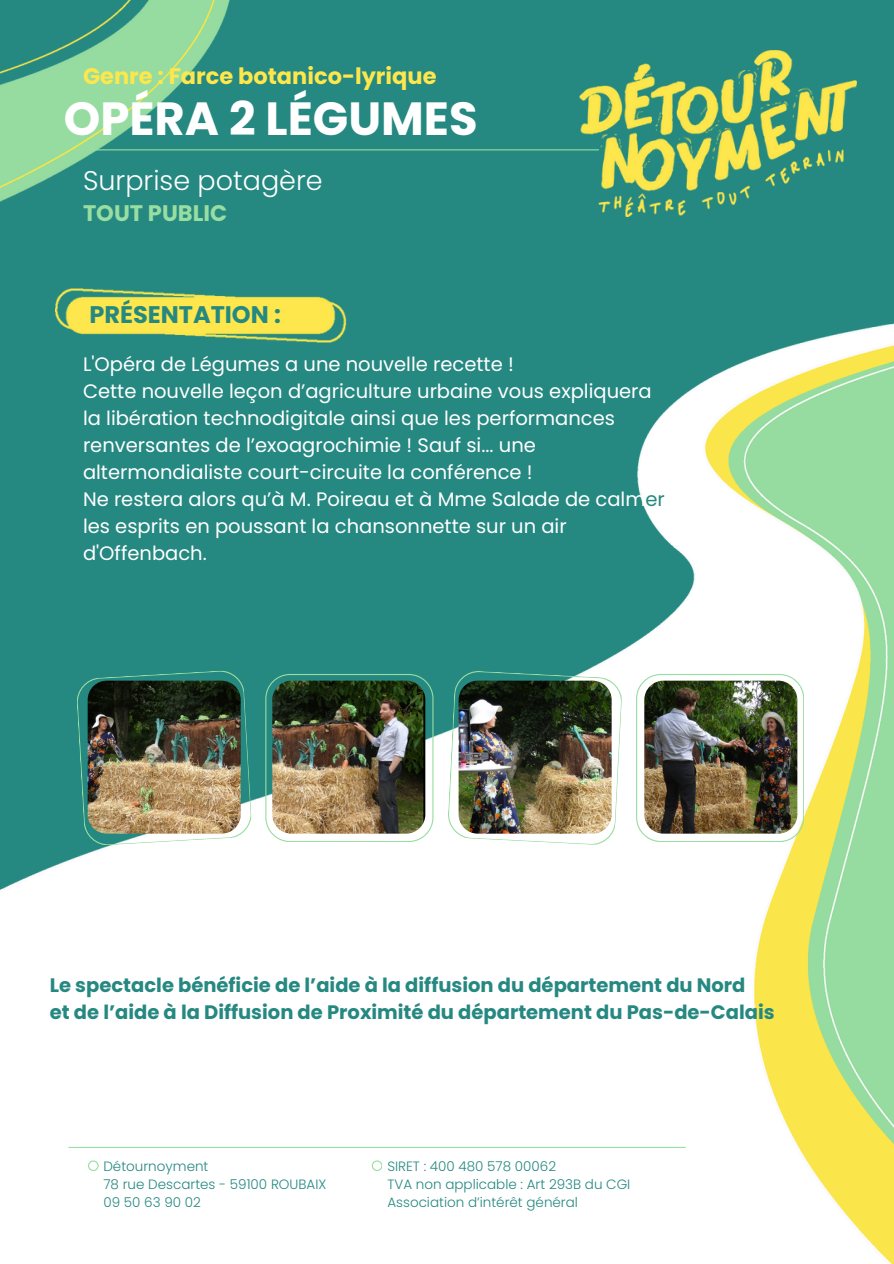
<style>
.page{position:relative;width:894px;height:1264px;background:#fff}
.page>*{position:absolute;margin:0;border:0;box-sizing:border-box;transform-origin:0 0}
.t1{font:700 46.5px "Poppins";color:#fff}
.t2{font:300 27px "Poppins";color:#fff}
.t3{font:700 24px "Poppins";color:#258881}
.t4{font:700 22.5px "Poppins";color:#fde74c}
.t5{font:700 22.5px "Poppins";color:#98dda1}
.t6{font:19.5px/27px "Poppins";color:#fff}
.t7{font:700 19.5px/27px "Poppins";color:#258881}
.t8{font:300 13.5px "Poppins";color:#258881}
.s1{color:#258881}
</style>
<div class="page">
<img style="left:0;top:0;width:893px;height:1263px">
<hr style="left:83px;top:149px;width:515px;height:1px;background:#98dda1">
<hr style="left:68px;top:1146px;width:617px;height:1px;background:#98dda1">
<img style="left:56px;top:288px;width:290px;height:54px">
<svg style="left:88px;top:1160px;width:10px;height:10px"></svg>
<svg style="left:371px;top:1160px;width:11px;height:10px"></svg>
<svg style="left:265px;top:674px;width:168px;height:167px"></svg>
<svg style="left:76px;top:670px;width:176px;height:176px"></svg>
<svg style="left:447px;top:670px;width:175px;height:175px"></svg>
<svg style="left:636px;top:674px;width:167px;height:167px"></svg>
<img style="left:272px;top:680px;width:153px;height:153px">
<img style="left:458px;top:680px;width:153px;height:153px">
<img style="left:644px;top:680px;width:153px;height:153px">
<img style="left:88px;top:680px;width:153px;height:153px">
<img style="left:579px;top:51px;width:276px;height:165px">
<p class="t4" style="left:83px;top:61px;width:355px">Genre : Farce botanico-lyrique</p>
<p class="t1" style="left:64px;top:86px;width:415px">OPÉRA 2 LÉGUMES</p>
<p class="t2" style="left:83px;top:162px;width:241px">Surprise potagère</p>
<p class="t5" style="left:83px;top:197px;width:146px">TOUT PUBLIC</p>
<h3 class="t3" style="left:89px;top:297px;width:193px">PRÉSENTATION :</h3>
<p class="t6" style="left:83px;top:350px;width:583px">L'Opéra de Légumes a une nouvelle recette !<br>Cette nouvelle leçon d’agriculture urbaine vous expliquera la libération technodigitale ainsi que les performances renversantes de l’exoagrochimie ! Sauf si... une altermondialiste court-circuite la conférence !<br>Ne restera alors qu’à M. Poireau et à Mme Salade de calm<span class="s1">er </span>les esprits en poussant la chansonnette sur un air d'Offenbach.</p>
<p class="t7" style="left:50px;top:972px;width:726px">Le spectacle bénéficie de l’aide à la diffusion du département du Nord<br>et de l’aide à la Diffusion de Proximité du département du Pas-de-Calais</p>
<h6 class="t8" style="left:103px;top:1157px;width:106px">Détournoyment</h6>
<p class="t8" style="left:103px;top:1175px;width:224px">78 rue Descartes - 59100 ROUBAIX</p>
<p class="t8" style="left:103px;top:1193px;width:99px">09 50 63 90 02</p>
<p class="t8" style="left:387px;top:1157px;width:170px">SIRET : 400 480 578 00062</p>
<p class="t8" style="left:387px;top:1175px;width:244px">TVA non applicable : Art 293B du CGI</p>
<h5 class="t8" style="left:387px;top:1193px;width:192px">Association d’intérêt général</h5>
</div>
